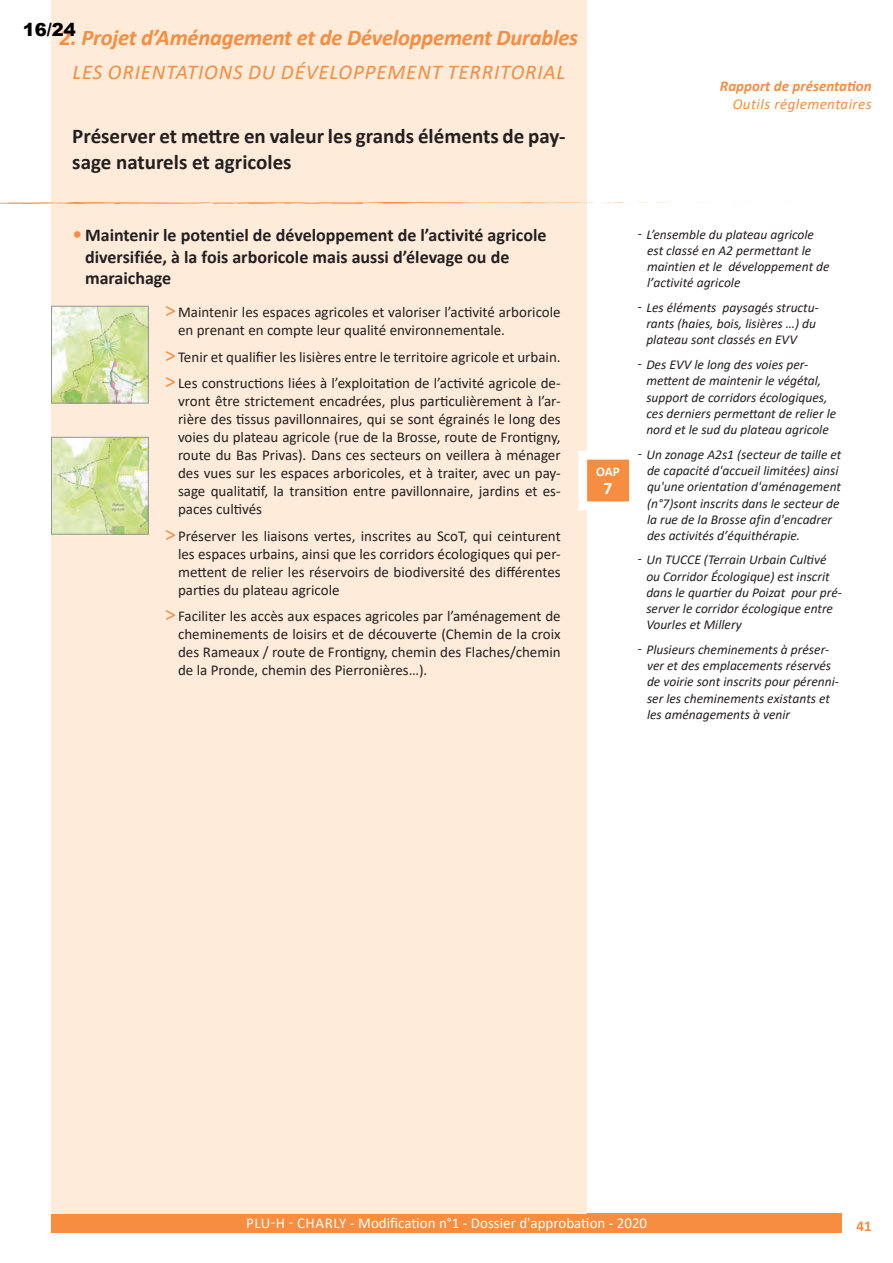
<style>
.page{position:relative;width:893px;height:1263px;background:#fff}
.page>*{position:absolute;margin:0;border:0;box-sizing:border-box;transform-origin:0 0}
.t1{font:italic 700 22.5px "Calibri";letter-spacing:-.01em;color:#f68d40}
._8_TEXTE_courant_10p{font:700 21px/25.2px "Calibri";color:#231f20}
.t2{font:italic 21px "Calibri";letter-spacing:.04em;color:#f68d40}
.t3{font:700 18px/21.8px "Calibri";color:#231f20}
.t4{font:900 18px "Arial";color:#000}
.t5{font:700 17.7px "Calibri";color:#fff}
.t6{font:15px/18px "Calibri";color:#231f20;text-align:justify}
.t7{font:15px "Calibri";color:#fff}
.t8{font:italic 700 15px "Calibri";color:#f68d40}
.t9{font:italic 15px "Calibri";letter-spacing:.03em;color:#f68d40}
.t10{font:15px "Calibri";letter-spacing:.04em;color:#fff}
.t11{font:700 15px "Calibri";color:#f68d40}
.t12{font:italic 13.5px/16.2px "Calibri";color:#231f20}
.t13{font:700 13.2px "Calibri";color:#fff}
.s1{font-weight:400;font-size:21px;color:#f68d40}
.s2{font-size:21px;color:#f68d40}
.s3{font-style:normal}
</style>
<div class="page">
<div style="left:51px;top:1214px;width:791px;height:19px;background:#f68d40"></div>
<div style="left:51px;top:0;width:536px;height:1214px;background:#feebda"></div>
<img style="left:53px;top:308px;width:94px;height:93px">
<div style="left:51px;top:306px;width:98px;height:97px;border:1px solid #939598"></div>
<img style="left:53px;top:439px;width:94px;height:93px">
<div style="left:51px;top:437px;width:98px;height:97px;border:1px solid #939598"></div>
<svg style="left:0;top:202px;width:671px;height:2px"></svg>
<svg style="left:578px;top:451px;width:51px;height:60px"></svg>
<p class="t4" style="left:23px;top:16px;width:55px">16/24</p>
<h1 class="t1" style="left:60px;top:22px;width:520px">2. Projet d’Aménagement et de Développement Durables</h1>
<h2 class="t2" style="left:72px;top:57px;width:494px">LES ORIENTATIONS DU DÉVELOPPEMENT TERRITORIAL</h2>
<p class="_8_TEXTE_courant_10p" style="left:72px;top:123px;width:495px">Préserver et mettre en valeur les grands éléments de pay&shy;sage naturels et agricoles</p>
<p class="t8" style="left:720px;top:75px;width:153px">Rapport de présentation</p>
<p class="t9" style="left:733px;top:93px;width:140px">Outils réglementaires</p>
<p class="t3" style="left:85px;top:224px;width:463px;text-indent:-13px"><span class="s1">•</span>Maintenir le potentiel de développement de l’activité agricole diversifiée, à la fois arboricole mais aussi d’élevage ou de maraichage</p>
<p class="t6" style="left:178px;top:303px;width:384px;text-indent:-13px"><span class="s2">&gt;</span> Maintenir les espaces agricoles et valoriser l’activité arboricole en prenant en compte leur qualité environnementale.</p>
<p class="t6" style="left:165px;top:347px;width:397px"><span class="s2">&gt;</span>Tenir et qualifier les lisières entre le territoire agricole et urbain.</p>
<p class="t6" style="left:178px;top:374px;width:384px;text-indent:-13px"><span class="s2">&gt;</span>Les constructions liées à l’exploitation de l’activité agricole de&shy;vront être strictement encadrées, plus particulièrement à l’ar&shy;rière des tissus pavillonnaires, qui se sont égrainés le long des voies du plateau agricole (rue de la Brosse, route de Frontigny, route du Bas Privas). Dans ces secteurs on veillera à ménager des vues sur les espaces arboricoles, et à traiter, avec un pay&shy;sage qualitatif, la transition entre pavillonnaire, jardins et es&shy;paces cultivés</p>
<p class="t6" style="left:178px;top:526px;width:384px;text-indent:-13px"><span class="s2">&gt;</span> Préserver les liaisons vertes, inscrites au ScoT, qui ceinturent les espaces urbains, ainsi que les corridors écologiques qui per&shy;mettent de relier les réservoirs de biodiversité des différentes parties du plateau agricole</p>
<p class="t6" style="left:178px;top:607px;width:384px;text-indent:-13px"><span class="s2">&gt;</span>Faciliter les accès aux espaces agricoles par l’aménagement de cheminements de loisirs et de découverte (Chemin de la croix des Rameaux / route de Frontigny, chemin des Flaches/chemin de la Pronde, chemin des Pierronières…).</p>
<p class="t13" style="left:596px;top:463px;width:25px">OAP</p>
<p class="t5" style="left:604px;top:476px;width:10px">7</p>
<p class="t12" style="left:647px;top:226px;width:184px;text-indent:-9px"><span class="s3">ͳ</span> L’ensemble du plateau agricole est classé en A2 permettant le maintien et le développement de l’activité agricole</p>
<p class="t12" style="left:646px;top:299px;width:174px;text-indent:-9px"><span class="s3">ͳ</span> Les éléments paysagés structu&shy;rants (haies, bois, lisières …) du plateau sont classés en EVV</p>
<p class="t12" style="left:646px;top:356px;width:191px;text-indent:-9px"><span class="s3">ͳ</span> Des EVV le long des voies per&shy;mettent de maintenir le végétal, support de corridors écologiques, ces derniers permettant de relier le nord et le sud du plateau agricole</p>
<p class="t12" style="left:647px;top:445px;width:196px;text-indent:-9px"><span class="s3">ͳ</span> Un zonage A2s1 (secteur de taille et de capacité d'accueil limitées) ainsi qu'une orientation d'aménagement (n°7)sont inscrits dans le secteur de la rue de la Brosse afin d'encadrer des activités d’équithérapie.</p>
<p class="t12" style="left:646px;top:551px;width:197px;text-indent:-9px"><span class="s3">ͳ</span> Un TUCCE (Terrain Urbain Cultivé ou Corridor Écologique) est inscrit dans le quartier du Poizat pour pré&shy;server le corridor écologique entre<br>Vourles et Millery</p>
<p class="t12" style="left:647px;top:641px;width:193px;text-indent:-9px"><span class="s3">ͳ</span> Plusieurs cheminements à préser&shy;ver et des emplacements réservés de voirie sont inscrits pour pérenni&shy;ser les cheminements existants et les aménagements à venir</p>
<p class="t7" style="left:246px;top:1212px;width:382px">PLU-H - CHARLY- Modification n°1 - Dossier d'enquête publique-</p>
<p class="t7" style="left:350px;top:1212px;width:315px">- Modification n°1 - Dossier d'approbation - 202019</p>
<p class="t11" style="left:856px;top:1215px;width:17px">41</p>
<p class="t10" style="left:229px;top:1212px;width:102px">PLU-H CHARLY</p>
</div>
